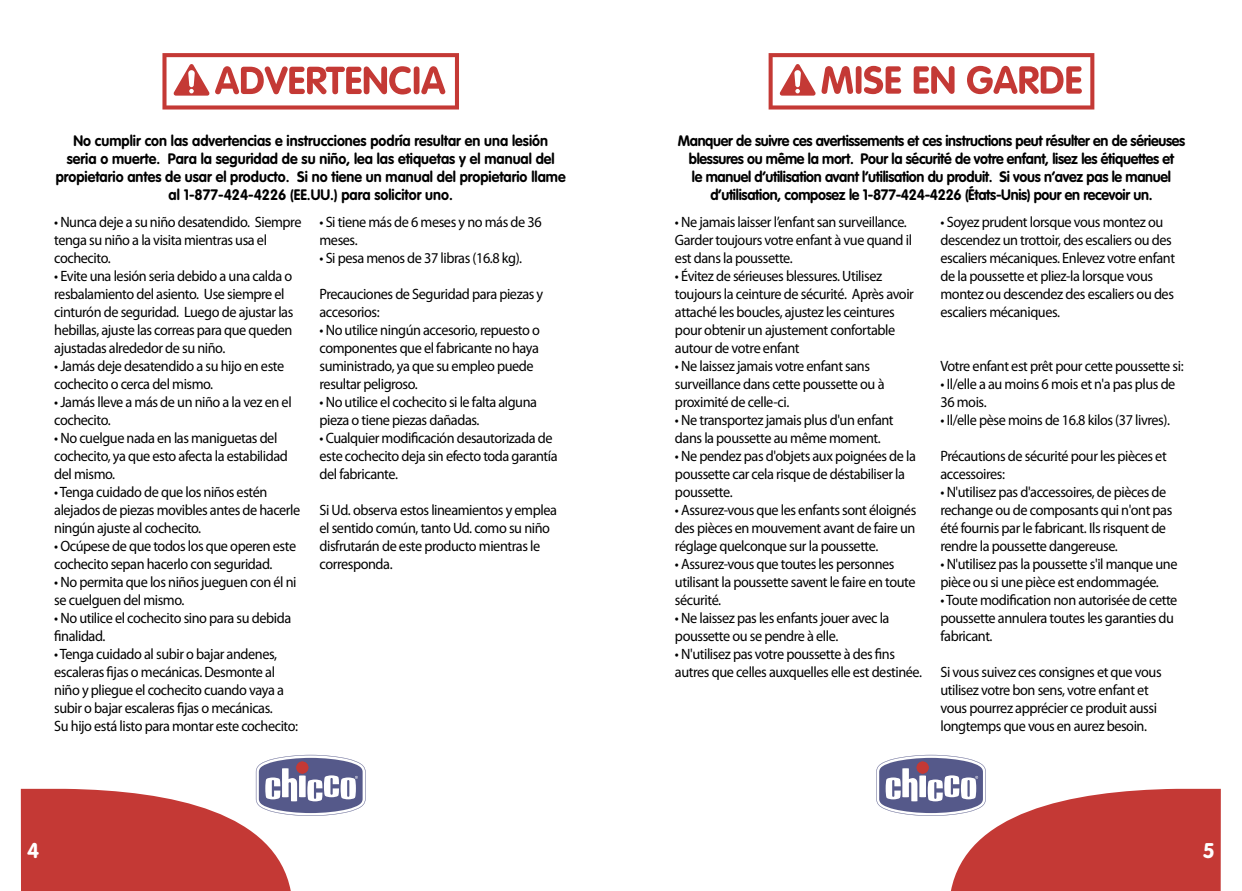
<style>
.page{position:relative;width:1242px;height:891px;background:#fff}
.page>*{position:absolute;margin:0;border:0;box-sizing:border-box;transform-origin:0 0}
.t1{font:700 21px "VAG Rounded";color:#fff}
.t2{font:15px/18px "Myriad Pro";letter-spacing:-.03em;color:#000;scale:.95 1}
.t3{font:700 15px/18px "VAG Rounded";letter-spacing:-.02em;color:#000;text-align:center;scale:.95 1}
.t4{font:700 15px/18px "VAG Rounded";color:#000;text-align:center;scale:.95 1}
</style>
<div class="page">
<svg style="left:769px;top:53px;width:325px;height:57px"></svg>
<svg style="left:162px;top:53px;width:297px;height:57px"></svg>
<svg style="left:21px;top:755px;width:345px;height:136px"></svg>
<div style="left:296px;top:762px;width:12px;height:12px;background:#c43935;border-radius:50%"></div>
<svg style="left:876px;top:755px;width:345px;height:136px"></svg>
<div style="left:917px;top:762px;width:12px;height:12px;background:#c43935;border-radius:50%"></div>
<p class="t4" style="left:56px;top:131px;width:538px">No cumplir con las advertencias e instrucciones podría resultar en una lesión<br>seria o muerte. Para la seguridad de su niño, lea las etiquetas y el manual del propietario antes de usar el producto. Si no tiene un manual del propietario llame al 1-877-424-4226 (EE.UU.) para solicitor uno.</p>
<p class="t2" style="left:54px;top:214px;width:262px">• Nunca deje a su niño desatendido. Siempre tenga su niño a la visita mientras usa el cochecito.</p>
<p class="t2" style="left:54px;top:268px;width:253px">• Evite una lesión seria debido a una calda o resbalamiento del asiento. Use siempre el cinturón de seguridad. Luego de ajustar las hebillas, ajuste las correas para que queden ajustadas alrededor de su niño.</p>
<p class="t2" style="left:54px;top:358px;width:244px">• Jamás deje desatendido a su hijo en este cochecito o cerca del mismo.</p>
<p class="t2" style="left:54px;top:394px;width:251px">• Jamás lleve a más de un niño a la vez en el cochecito.</p>
<p class="t2" style="left:54px;top:430px;width:247px">• No cuelgue nada en las maniguetas del cochecito, ya que esto afecta la estabilidad del mismo.</p>
<p class="t2" style="left:54px;top:484px;width:261px">• Tenga cuidado de que los niños estén alejados de piezas movibles antes de hacerle ningún ajuste al cochecito.</p>
<p class="t2" style="left:54px;top:538px;width:256px">• Ocúpese de que todos los que operen este cochecito sepan hacerlo con seguridad.</p>
<p class="t2" style="left:54px;top:574px;width:257px">• No permita que los niños jueguen con él ni se cuelguen del mismo.</p>
<p class="t2" style="left:54px;top:610px;width:251px">• No utilice el cochecito sino para su debida finalidad.</p>
<p class="t2" style="left:54px;top:646px;width:258px">• Tenga cuidado al subir o bajar andenes, escaleras fijas o mecánicas. Desmonte al niño y pliegue el cochecito cuando vaya a subir o bajar escaleras fijas o mecánicas.<br>Su hijo está listo para montar este cochecito:</p>
<p class="t2" style="left:320px;top:214px;width:235px">• Si tiene más de 6 meses y no más de 36 meses.</p>
<p class="t2" style="left:320px;top:250px;width:215px">• Si pesa menos de 37 libras (16.8 kg).</p>
<p class="t2" style="left:320px;top:286px;width:237px">Precauciones de Seguridad para piezas y accesorios:</p>
<p class="t2" style="left:320px;top:322px;width:233px">• No utilice ningún accesorio, repuesto o componentes que el fabricante no haya suministrado, ya que su empleo puede resultar peligroso.</p>
<p class="t2" style="left:320px;top:394px;width:231px">• No utilice el cochecito si le falta alguna pieza o tiene piezas dañadas.</p>
<p class="t2" style="left:320px;top:430px;width:252px">• Cualquier modificación desautorizada de este cochecito deja sin efecto toda garantía del fabricante.</p>
<p class="t2" style="left:320px;top:502px;width:251px">Si Ud. observa estos lineamientos y emplea el sentido común, tanto Ud. como su niño disfrutarán de este producto mientras le corresponda.</p>
<p class="t3" style="left:678px;top:131px;width:536px">Manquer de suivre ces avertissements et ces instructions peut résulter en de sérieuses blessures ou même la mort. Pour la sécurité de votre enfant, lisez les étiquettes et<br>le manuel d’utilisation avant l’utilisation du produit. Si vous n’avez pas le manuel d’utilisation, composez le 1-877-424-4226 (États-Unis) pour en recevoir un.</p>
<p class="t2" style="left:675px;top:214px;width:251px">• Ne jamais laisser l’enfant san surveillance.<br>Garder toujours votre enfant à vue quand il est dans la poussette.</p>
<p class="t2" style="left:675px;top:268px;width:253px">• Évitez de sérieuses blessures. Utilisez toujours la ceinture de sécurité. Après avoir attaché les boucles, ajustez les ceintures pour obtenir un ajustement confortable autour de votre enfant</p>
<p class="t2" style="left:675px;top:358px;width:222px">• Ne laissez jamais votre enfant sans surveillance dans cette poussette ou à proximité de celle-ci.</p>
<p class="t2" style="left:675px;top:412px;width:232px">• Ne transportez jamais plus d'un enfant dans la poussette au même moment.</p>
<p class="t2" style="left:675px;top:448px;width:255px">• Ne pendez pas d'objets aux poignées de la poussette car cela risque de déstabiliser la poussette.</p>
<p class="t2" style="left:675px;top:502px;width:256px;text-align:justify">• Assurez-vous que les enfants sont éloignés des pièces en mouvement avant de faire un réglage quelconque sur la poussette.</p>
<p class="t2" style="left:675px;top:556px;width:255px">• Assurez-vous que toutes les personnes utilisant la poussette savent le faire en toute sécurité.</p>
<p class="t2" style="left:675px;top:610px;width:227px">• Ne laissez pas les enfants jouer avec la poussette ou se pendre à elle.</p>
<p class="t2" style="left:675px;top:646px;width:262px">• N'utilisez pas votre poussette à des fins autres que celles auxquelles elle est destinée.</p>
<p class="t2" style="left:940px;top:214px;width:248px">• Soyez prudent lorsque vous montez ou descendez un trottoir, des escaliers ou des escaliers mécaniques. Enlevez votre enfant de la poussette et pliez-la lorsque vous montez ou descendez des escaliers ou des escaliers mécaniques.</p>
<p class="t2" style="left:940px;top:358px;width:258px">Votre enfant est prêt pour cette poussette si:</p>
<p class="t2" style="left:940px;top:376px;width:249px">• Il/elle a au moins 6 mois et n'a pas plus de<br>36 mois.</p>
<p class="t2" style="left:940px;top:412px;width:243px">• Il/elle pèse moins de 16.8 kilos (37 livres).</p>
<p class="t2" style="left:940px;top:448px;width:240px">Précautions de sécurité pour les pièces et accessoires:</p>
<p class="t2" style="left:940px;top:484px;width:246px">• N'utilisez pas d'accessoires, de pièces de rechange ou de composants qui n'ont pas été fournis par le fabricant. Ils risquent de rendre la poussette dangereuse.</p>
<p class="t2" style="left:940px;top:556px;width:251px">• N'utilisez pas la poussette s'il manque une pièce ou si une pièce est endommagée.</p>
<p class="t2" style="left:940px;top:592px;width:251px">• Toute modification non autorisée de cette poussette annulera toutes les garanties du fabricant.</p>
<p class="t2" style="left:940px;top:664px;width:234px">Si vous suivez ces consignes et que vous utilisez votre bon sens, votre enfant et vous pourrez apprécier ce produit aussi longtemps que vous en aurez besoin.</p>
<h1 class="t1" style="left:27px;top:839px;width:14px">4</h1>
<h1 class="t1" style="left:1203px;top:839px;width:14px">5</h1>
</div>
